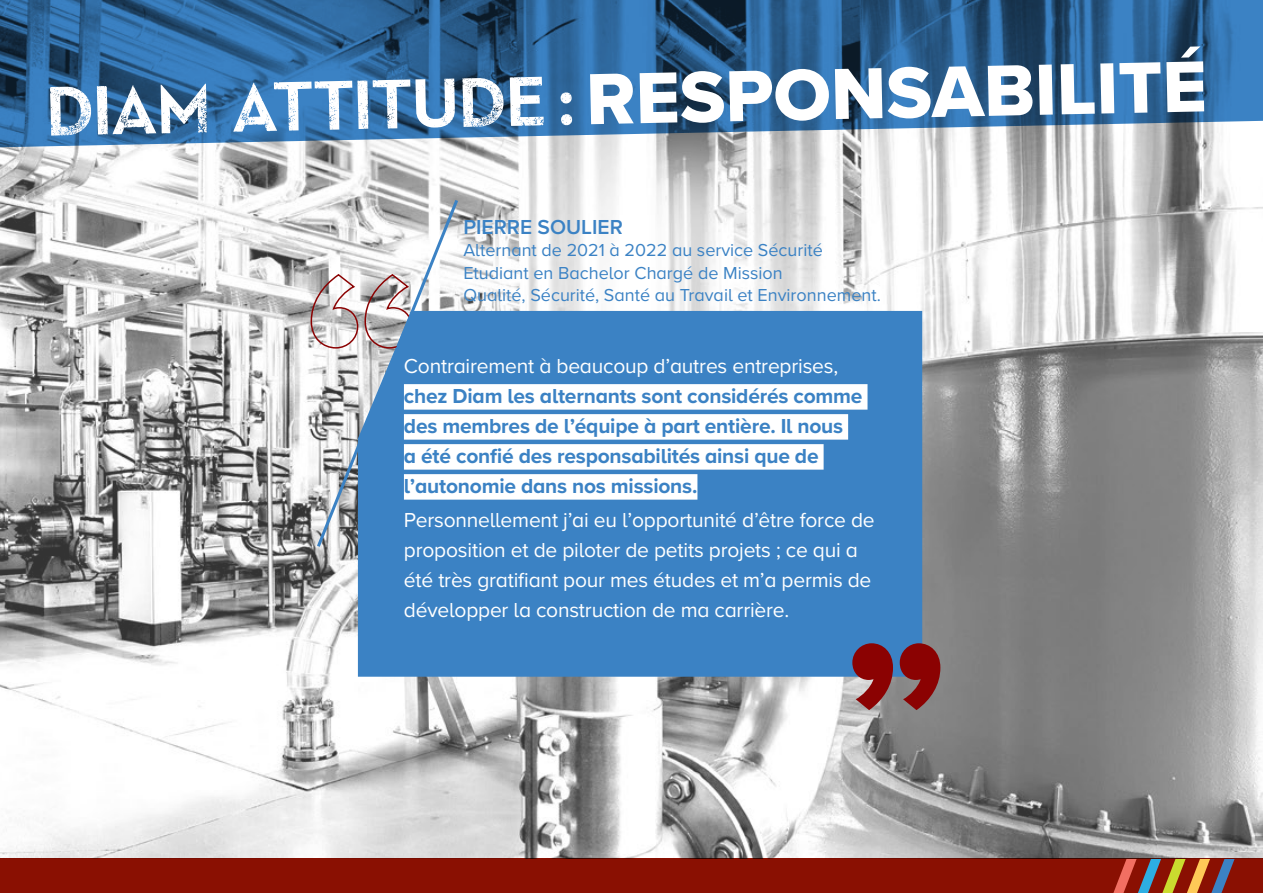
<style>
.page{position:relative;width:1263px;height:893px;background:#fff}
.page>*{position:absolute;margin:0;border:0;box-sizing:border-box;transform-origin:0 0}
.t1{font:75px "Proxima Nova A Extrabld";color:#fff}
.t2{font:700 21px/30px "Proxima Nova A";letter-spacing:-.01em;color:#3b82c4}
.t3{font:21px/30px "Proxima Nova A";letter-spacing:-.01em;color:#fff}
.t4{font:600 21px "Proxima Nova A";color:#3b82c4}
.t5{font:18px/22.5px "Proxima Nova A";color:#3b82c4}
.s1{font-family:"Diam Sky Fall Done 2022";font-size:54px}
.s2{font-weight:400;color:#fff}
</style>
<div class="page">
<div style="left:0;top:859px;width:1263px;height:34px;background:#8a1002"></div>
<img style="left:0;top:148px;width:1263px;height:711px">
<svg style="left:1113px;top:859px;width:121px;height:34px"></svg>
<div style="left:358px;top:311px;width:564px;height:366px;background:#3b82c4"></div>
<svg style="left:310px;top:273px;width:4px;height:76px"></svg>
<svg style="left:314px;top:197px;width:147px;height:353px"></svg>
<svg style="left:852px;top:643px;width:88px;height:67px;background:#873b42"></svg>
<svg style="left:0;top:0;width:1263px;height:148px;background:#3c6e9d"></svg>
<div style="left:404px;top:384px;width:463px;height:26px;background:#fff"></div>
<div style="left:404px;top:414px;width:444px;height:26px;background:#fff"></div>
<div style="left:404px;top:444px;width:420px;height:26px;background:#fff"></div>
<div style="left:404px;top:474px;width:293px;height:26px;background:#fff"></div>
<p class="t1" style="left:45px;top:52px;width:1162px;rotate:-1deg"><span class="s1">Diam attitude :</span> RESPONSABILITÉ</p>
<p class="t4" style="left:463px;top:211px;width:161px">PIERRE SOULIER</p>
<p class="t5" style="left:463px;top:238px;width:361px">Alternant de 2021 à 2022 au service Sécurité</p>
<p class="t5" style="left:463px;top:260px;width:419px">Etudiant en Bachelor Chargé de Mission<br>Qualité, Sécurité, Santé au Travail et Environnement.</p>
<p class="t2" style="left:404px;top:350px;width:460px"><span class="s2">Contrairement à beaucoup d’autres entreprises, </span>chez Diam les alternants sont considérés comme des membres de l’équipe à part entière. Il nous<br>a été confié des responsabilités ainsi que de l’autonomie dans nos missions.</p>
<p class="t3" style="left:404px;top:504px;width:472px">Personnellement j’ai eu l’opportunité d’être force de proposition et de piloter de petits projets ; ce qui a été très gratifiant pour mes études et m’a permis de développer la construction de ma carrière.</p>
</div>
